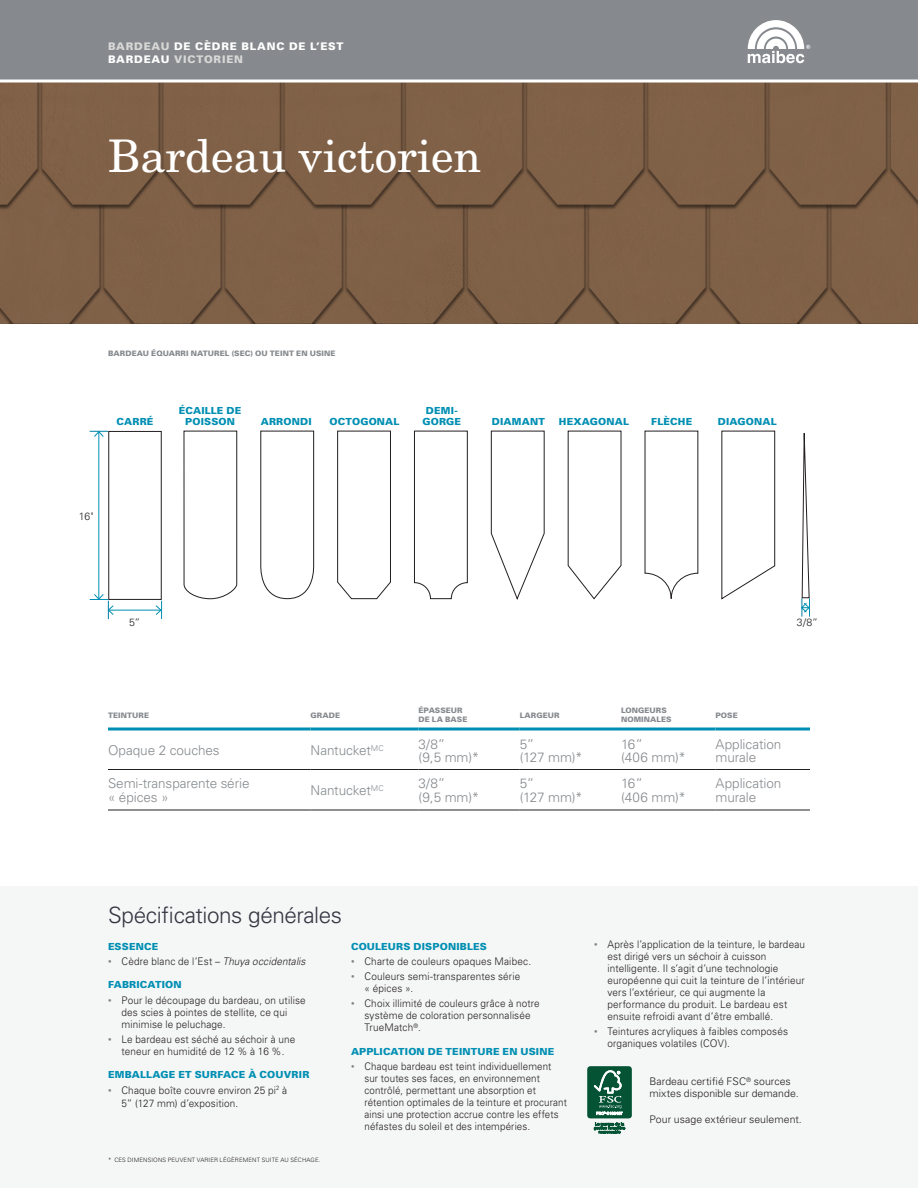
<style>
.page{position:relative;width:918px;height:1188px;background:#fff}
.page>*{position:absolute;margin:0;border:0;box-sizing:border-box;transform-origin:0 0}
.GrandTitre-Blanc{font:45px "New Century Schlbk";color:#fff}
.Titre{font:300 22.5px "Univers";letter-spacing:-.02em;color:#323640}
.Tableau-Texte{font:300 13.5px/13.5px "Univers";letter-spacing:-.005em;color:#868a8e}
.Spec__Texte{font:300 10.5px/12px "Univers";letter-spacing:.015em;color:#231f20;scale:.95 1}
.Spec__Texte-2{font:300 10.5px/12px "Univers";letter-spacing:.015em;color:#231f20;scale:.93 1}
.Spec__Texte-3{font:300 10.5px/12px "Univers";letter-spacing:.015em;color:#231f20}
.SousTitre{font:900 10.5px/13.5px "Univers";letter-spacing:.075em;color:#fff}
.Dimensions{font:300 10.5px "Univers";color:#231f20}
.Spec____SousTitre{font:900 9.75px/10.5px "Univers";letter-spacing:.02em;color:#008fb3;text-align:center}
.Tableau-EnTete{font:900 7.5px/9px "Univers";letter-spacing:.01em;color:#868a8e}
.SystemeFixation{font:900 7.5px "Univers";letter-spacing:.01em;color:#868a8e}
.Note{font:300 6px "Univers";letter-spacing:.02em;color:#231f20}
.s1{color:#d8d9d7}
.s2{font-weight:400;color:#808285}
.s3{font-style:italic}
</style>
<div class="page">
<svg style="left:0;top:82px;width:918px;height:242px;fill:#806147"></svg>
<div style="left:0;top:0;width:918px;height:81px;background:#868a8e"></div>
<svg style="left:748px;top:20px;width:62px;height:43px"></svg>
<hr style="left:0;top:80px;width:918px;height:2px;background:#fff">
<div style="left:0;top:887px;width:918px;height:301px;background:#f5f6f6"></div>
<hr style="left:99px;top:432px;width:1px;height:167px;background:#008fb3">
<svg style="left:90px;top:431px;width:18px;height:6px"></svg>
<hr style="left:108px;top:610px;width:53px;height:1px;background:#008fb3">
<svg style="left:156px;top:601px;width:6px;height:18px"></svg>
<svg style="left:90px;top:594px;width:24px;height:25px"></svg>
<svg style="left:801px;top:601px;width:9px;height:16px"></svg>
<hr style="left:418px;top:728px;width:102px;height:2px;background:#008fb3">
<hr style="left:520px;top:728px;width:101px;height:2px;background:#008fb3">
<hr style="left:621px;top:728px;width:95px;height:2px;background:#008fb3">
<hr style="left:108px;top:728px;width:202px;height:2px;background:#008fb3">
<hr style="left:310px;top:728px;width:108px;height:2px;background:#008fb3">
<hr style="left:716px;top:728px;width:94px;height:2px;background:#008fb3">
<hr style="left:108px;top:769px;width:202px;height:1px;background:#231f20">
<hr style="left:310px;top:769px;width:108px;height:1px;background:#231f20">
<hr style="left:418px;top:769px;width:102px;height:1px;background:#231f20">
<hr style="left:520px;top:769px;width:101px;height:1px;background:#231f20">
<hr style="left:621px;top:769px;width:95px;height:1px;background:#231f20">
<hr style="left:716px;top:769px;width:94px;height:1px;background:#231f20">
<hr style="left:108px;top:810px;width:202px;height:1px;background:#231f20">
<hr style="left:310px;top:810px;width:108px;height:1px;background:#231f20">
<hr style="left:418px;top:810px;width:102px;height:1px;background:#231f20">
<hr style="left:520px;top:810px;width:101px;height:1px;background:#231f20">
<hr style="left:621px;top:810px;width:95px;height:1px;background:#231f20">
<hr style="left:716px;top:810px;width:94px;height:1px;background:#231f20">
<svg style="left:108px;top:430px;width:702px;height:171px"></svg>
<div style="left:588px;top:1066px;width:44px;height:52px;background:#045334;border-radius:2px"></div>
<div style="left:588px;top:1067px;width:43px;height:51px;border:1px solid #045334;border-radius:3px"></div>
<svg style="left:594px;top:1070px;width:29px;height:45px"></svg>
<svg style="left:594px;top:1122px;width:31px;height:12px"></svg>
<p class="SousTitre" style="left:108px;top:39px;width:237px"><span class="s1">BARDEAU</span> DE CÈDRE BLANC DE L’EST<br>BARDEAU <span class="s1">VICTORIEN</span></p>
<p class="GrandTitre-Blanc" style="left:108px;top:128px;width:375px">Bardeau victorien</p>
<p class="SystemeFixation" style="left:108px;top:348px;width:229px">BARDEAU ÉQUARRI NATUREL (SEC) OU TEINT EN USINE</p>
<p class="Spec____SousTitre" style="left:117px;top:416px;width:38px">CARRÉ</p>
<p class="Spec____SousTitre" style="left:179px;top:405px;width:64px">ÉCAILLE DE<br>POISSON</p>
<p class="Spec____SousTitre" style="left:261px;top:416px;width:52px">ARRONDI</p>
<p class="Spec____SousTitre" style="left:329px;top:416px;width:72px">OCTOGONAL</p>
<p class="Spec____SousTitre" style="left:422px;top:405px;width:40px">DEMI-<br>GORGE</p>
<p class="Spec____SousTitre" style="left:492px;top:416px;width:55px">DIAMANT</p>
<p class="Spec____SousTitre" style="left:559px;top:416px;width:72px">HEXAGONAL</p>
<p class="Spec____SousTitre" style="left:651px;top:416px;width:42px">FLÈCHE</p>
<p class="Spec____SousTitre" style="left:718px;top:416px;width:60px">DIAGONAL</p>
<p class="Dimensions" style="left:79px;top:510px;width:16px">16"</p>
<p class="Dimensions" style="left:129px;top:616px;width:13px">5”</p>
<p class="Dimensions" style="left:797px;top:616px;width:23px">3/8”</p>
<p class="Tableau-EnTete" style="left:108px;top:710px;width:43px">TEINTURE</p>
<p class="Tableau-EnTete" style="left:310px;top:710px;width:31px">GRADE</p>
<p class="Tableau-EnTete" style="left:418px;top:706px;width:50px">ÉPASSEUR<br>DE LA BASE</p>
<p class="Tableau-EnTete" style="left:520px;top:710px;width:41px">LARGEUR</p>
<p class="Tableau-EnTete" style="left:621px;top:706px;width:52px">LONGEURS<br>NOMINALES</p>
<p class="Tableau-EnTete" style="left:716px;top:710px;width:24px">POSE</p>
<p class="Tableau-Texte" style="left:108px;top:743px;width:113px">Opaque 2 couches</p>
<p class="Tableau-Texte" style="left:310px;top:743px;width:75px">Nantucket<sup>MC</sup></p>
<p class="Tableau-Texte" style="left:418px;top:737px;width:62px">3/8”<br>(9,5 mm)*</p>
<p class="Tableau-Texte" style="left:520px;top:737px;width:65px">5”<br>(127 mm)*</p>
<p class="Tableau-Texte" style="left:621px;top:737px;width:67px">16”<br>(406 mm)*</p>
<p class="Tableau-Texte" style="left:716px;top:737px;width:67px">Application murale</p>
<p class="Tableau-Texte" style="left:108px;top:777px;width:143px">Semi-transparente série « épices »</p>
<p class="Tableau-Texte" style="left:310px;top:783px;width:75px">Nantucket<sup>MC</sup></p>
<p class="Tableau-Texte" style="left:418px;top:777px;width:62px">3/8”<br>(9,5 mm)*</p>
<p class="Tableau-Texte" style="left:520px;top:777px;width:65px">5”<br>(127 mm)*</p>
<p class="Tableau-Texte" style="left:621px;top:777px;width:67px">16”<br>(406 mm)*</p>
<p class="Tableau-Texte" style="left:716px;top:777px;width:67px">Application murale</p>
<p class="Titre" style="left:108px;top:901px;width:236px">Spécifications générales</p>
<p class="Spec____SousTitre" style="left:108px;top:941px;width:52px">ESSENCE</p>
<p class="Spec__Texte" style="left:108px;top:955px;width:210px"><span class="s2">•</span> Cèdre blanc de l’Est – <span class="s3">Thuya occidentalis</span></p>
<p class="Spec____SousTitre" style="left:108px;top:979px;width:75px">FABRICATION</p>
<p class="Spec__Texte" style="left:122px;top:994px;width:195px;text-indent:-14px"><span class="s2">•</span> Pour le découpage du bardeau, on utilise des scies à pointes de stellite, ce qui minimise le peluchage.</p>
<p class="Spec__Texte" style="left:108px;top:1033px;width:199px;text-align:center"><span class="s2">•</span> Le bardeau est séché au séchoir à une teneur en humidité de 12 % à 16 %.</p>
<p class="Spec____SousTitre" style="left:108px;top:1069px;width:203px">EMBALLAGE ET SURFACE À COUVRIR</p>
<p class="Spec__Texte" style="left:122px;top:1083px;width:176px;line-height:13.5px;text-indent:-14px"><span class="s2">•</span> Chaque boîte couvre environ 25 pi<sup>2</sup> à<br>5” (127 mm) d’exposition.</p>
<p class="Note" style="left:108px;top:1156px;width:214px">* CES DIMENSIONS PEUVENT VARIER LÉGÈREMENT SUITE AU SÉCHAGE.</p>
<p class="Spec____SousTitre" style="left:351px;top:941px;width:137px">COULEURS DISPONIBLES</p>
<p class="Spec__Texte" style="left:351px;top:955px;width:191px"><span class="s2">•</span> Charte de couleurs opaques Maibec.</p>
<p class="Spec__Texte" style="left:364px;top:970px;width:166px;text-indent:-14px"><span class="s2">•</span> Couleurs semi-transparentes série « épices ».</p>
<p class="Spec__Texte" style="left:364px;top:997px;width:186px;text-indent:-14px"><span class="s2">•</span> Choix illimité de couleurs grâce à notre système de coloration personnalisée<br>TrueMatch<sup>®</sup>.</p>
<p class="Spec____SousTitre" style="left:351px;top:1046px;width:205px">APPLICATION DE TEINTURE EN USINE</p>
<p class="Spec__Texte-2" style="left:364px;top:1060px;width:219px;text-indent:-14px"><span class="s2">•</span> Chaque bardeau est teint individuellement sur toutes ses faces, en environnement contrôlé, permettant une absorption et rétention optimales de la teinture et procurant ainsi une protection accrue contre les effets néfastes du soleil et des intempéries.</p>
<p class="Spec__Texte" style="left:608px;top:938px;width:209px;text-indent:-14px"><span class="s2">•</span> Après l’application de la teinture, le bardeau est dirigé vers un séchoir à cuisson intelligente. Il s’agit d’une technologie européenne qui cuit la teinture de l’intérieur vers l’extérieur, ce qui augmente la performance du produit. Le bardeau est ensuite refroidi avant d’être emballé.</p>
<p class="Spec__Texte" style="left:608px;top:1025px;width:192px;text-indent:-14px"><span class="s2">•</span> Teintures acryliques à faibles composés organiques volatiles (COV).</p>
<p class="Spec__Texte-3" style="left:650px;top:1075px;width:151px">Bardeau certifié FSC<sup>®</sup> sources mixtes disponible sur demande.</p>
<p class="Spec__Texte-3" style="left:650px;top:1113px;width:154px">Pour usage extérieur seulement.</p>
</div>
